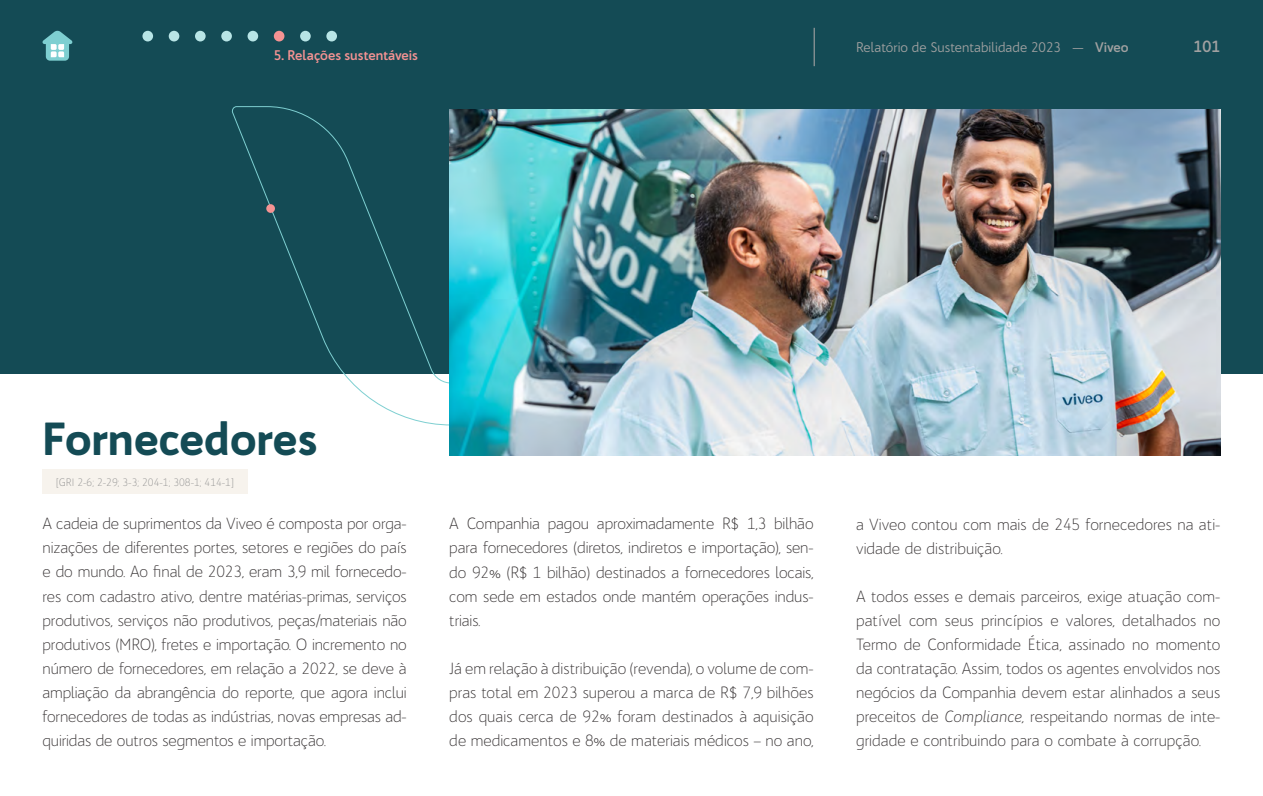
<style>
.page{position:relative;width:1263px;height:796px;background:#fff}
.page>*{position:absolute;margin:0;border:0;box-sizing:border-box;transform-origin:0 0}
.t1{font:900 45px "Bw Quinta Pro";color:#144b55}
.t2{font:300 15.75px/24px "Bw Quinta Pro";color:#332f30;text-align:justify}
.t3{font:700 15.75px "Bw Quinta Pro";color:#a1a1a1}
.t4{font:13.5px "Bw Quinta Pro";color:#a1a1a1}
.t5{font:700 13.5px "Bw Quinta Pro";color:#f59393}
.t6{font:300 10.5px "Bw Quinta Pro";color:#8f8f8f}
.s1{font-weight:700}
.s2{font-style:italic}
</style>
<div class="page">
<div style="left:42px;top:469px;width:206px;height:24px;background:#f7f3ed"></div>
<div style="left:0;top:0;width:1263px;height:373px;background:#144b55"></div>
<hr style="left:814px;top:28px;width:1px;height:38px;background:#a1a1a1">
<svg style="left:42px;top:31px;width:31px;height:30px"></svg>
<div style="left:142px;top:31px;width:11px;height:10px;background:#b8e5e6;border-radius:50%"></div>
<div style="left:169px;top:31px;width:10px;height:10px;background:#b8e5e6;border-radius:50%"></div>
<div style="left:195px;top:31px;width:11px;height:10px;background:#b8e5e6;border-radius:50%"></div>
<div style="left:221px;top:31px;width:11px;height:10px;background:#b8e5e6;border-radius:50%"></div>
<div style="left:248px;top:31px;width:10px;height:10px;background:#b8e5e6;border-radius:50%"></div>
<div style="left:274px;top:31px;width:10px;height:10px;background:#f59393;border-radius:50%"></div>
<div style="left:300px;top:31px;width:11px;height:10px;background:#b8e5e6;border-radius:50%"></div>
<div style="left:326px;top:31px;width:11px;height:10px;background:#b8e5e6;border-radius:50%"></div>
<svg style="left:232px;top:106px;width:217px;height:319px"></svg>
<div style="left:266px;top:204px;width:9px;height:9px;background:#f59393;border-radius:50%"></div>
<img style="left:449px;top:109px;width:771px;height:346px">
<p class="t5" style="left:274px;top:47px;width:146px">5. Relações sustentáveis</p>
<p class="t4" style="left:856px;top:39px;width:274px">Relatório de Sustentabilidade 2023 — <span class="s1">Viveo</span></p>
<p class="t3" style="left:1193px;top:37px;width:28px">101</p>
<h1 class="t1" style="left:42px;top:410px;width:276px">Fornecedores</h1>
<p class="t6" style="left:56px;top:475px;width:180px">[GRI 2-6; 2-29; 3-3; 204-1; 308-1; 414-1]</p>
<p class="t2" style="left:42px;top:511px;width:366px">A cadeia de suprimentos da Viveo é composta por orga&shy;nizações de diferentes portes, setores e regiões do país e do mundo. Ao final de 2023, eram 3,9 mil fornecedo&shy;res com cadastro ativo, dentre matérias-primas, serviços produtivos, serviços não produtivos, peças/materiais não produtivos (MRO), fretes e importação. O incremento no número de fornecedores, em relação a 2022, se deve à ampliação da abrangência do reporte, que agora inclui fornecedores de todas as indústrias, novas empresas ad&shy;quiridas de outros segmentos e importação.</p>
<p class="t2" style="left:449px;top:511px;width:366px">A Companhia pagou aproximadamente R$ 1,3 bilhão para fornecedores (diretos, indiretos e importação), sen&shy;do 92% (R$ 1 bilhão) destinados a fornecedores locais, com sede em estados onde mantém operações indus&shy;triais.</p>
<p class="t2" style="left:449px;top:655px;width:366px">Já em relação à distribuição (revenda), o volume de com&shy;pras total em 2023 superou a marca de R$ 7,9 bilhões dos quais cerca de 92% foram destinados à aquisição de medicamentos e 8% de materiais médicos – no ano,</p>
<p class="t2" style="left:856px;top:511px;width:366px">a Viveo contou com mais de 245 fornecedores na ati&shy;vidade de distribuição.</p>
<p class="t2" style="left:856px;top:583px;width:366px">A todos esses e demais parceiros, exige atuação com&shy;patível com seus princípios e valores, detalhados no Termo de Conformidade Ética, assinado no momento da contratação. Assim, todos os agentes envolvidos nos negócios da Companhia devem estar alinhados a seus preceitos de <span class="s2">Compliance,</span> respeitando normas de inte&shy;gridade e contribuindo para o combate à corrupção.</p>
</div>
